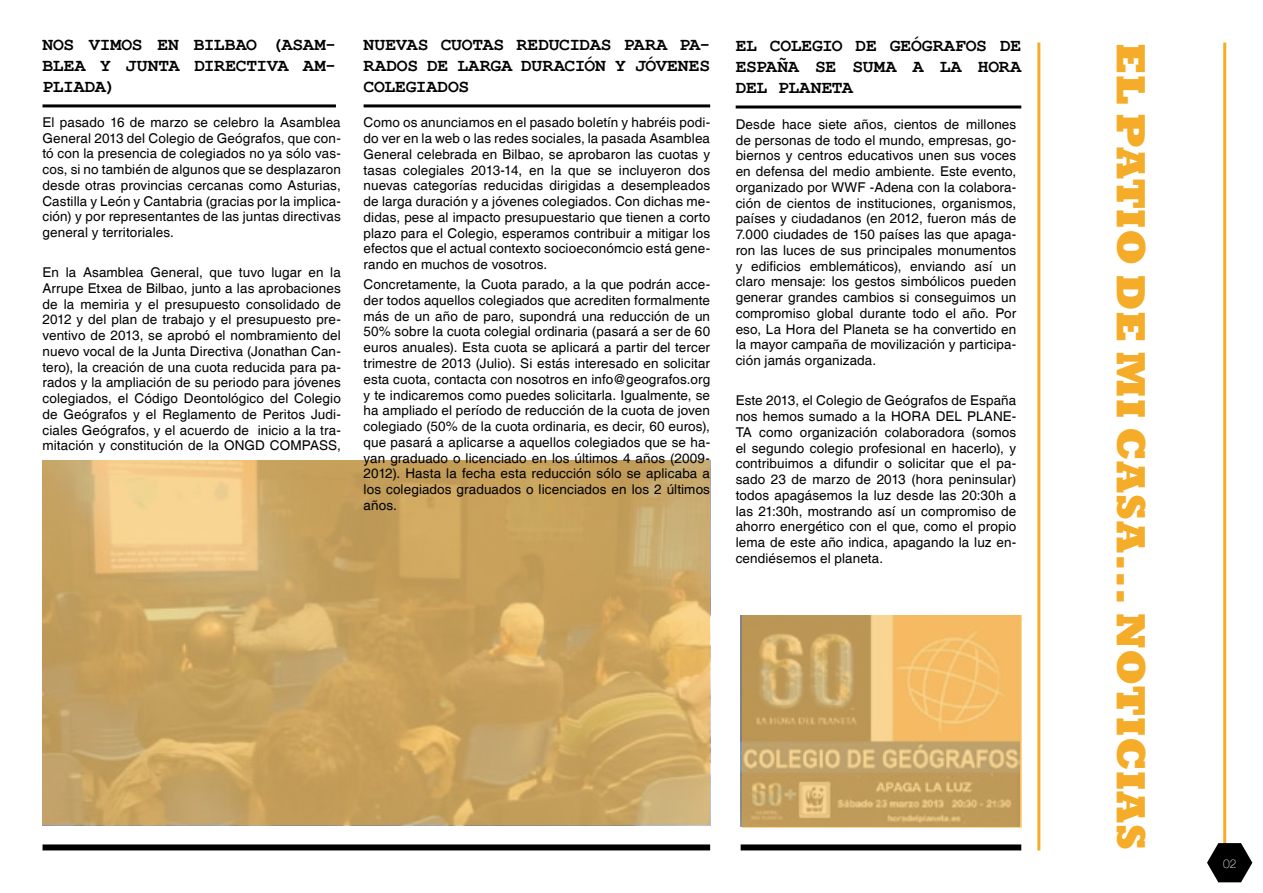
<style>
.page{position:relative;width:1263px;height:893px;background:#fff}
.page>*{position:absolute;margin:0;border:0;box-sizing:border-box;transform-origin:0 0}
.t1{font:800 42px "Rockwell";letter-spacing:.01em;color:#f5ac28}
.t2{font:700 18px/21px "Courier New";letter-spacing:-.015em;color:#000;text-align:justify}
.t3{font:13.5px/15.8px "Helvetica";letter-spacing:.01em;color:#000;text-align:justify}
.t4{font:100 12px "Helve Nue";color:#fff}
</style>
<div class="page">
<hr style="left:1223px;top:43px;width:3px;height:807px;background:#f5ac28">
<hr style="left:1037px;top:43px;width:3px;height:807px;background:#f5ac28">
<div style="left:741px;top:844px;width:280px;height:6px;background:#000"></div>
<div style="left:43px;top:844px;width:667px;height:6px;background:#000"></div>
<svg style="left:1207px;top:843px;width:45px;height:39px"></svg>
<hr style="left:736px;top:105px;width:285px;height:3px;background:#000">
<hr style="left:43px;top:104px;width:293px;height:3px;background:#000">
<hr style="left:364px;top:104px;width:346px;height:3px;background:#000">
<svg style="left:43px;top:460px;width:667px;height:364px;background:#cca764"></svg>
<svg style="left:742px;top:615px;width:279px;height:212px;background:#d5ac67"></svg>
<h2 class="t2" style="left:43px;top:33px;width:22px">NOS</h2>
<h2 class="t2" style="left:89px;top:33px;width:12px">VIMOS</h2>
<h2 class="t2" style="left:157px;top:33px;width:12px">EN</h2>
<h2 class="t2" style="left:194px;top:33px;width:22px">BILBAO</h2>
<h2 class="t2" style="left:272px;top:33px;width:66px">(ASAM-</h2>
<h2 class="t2" style="left:43px;top:54px;width:12px">BLEA</h2>
<h2 class="t2" style="left:100px;top:54px;width:49px">Y JUNTA</h2>
<h2 class="t2" style="left:194px;top:54px;width:22px">DIRECTIVA</h2>
<h2 class="t2" style="left:303px;top:54px;width:34px">AM-</h2>
<h2 class="t2" style="left:43px;top:75px;width:12px">PLIADA</h2>
<h2 class="t2" style="left:105px;top:75px;width:12px">)</h2>
<p class="t3" style="left:43px;top:115px;width:300px">El pasado 16 de marzo se celebro la Asamblea General 2013 del Colegio de Geógrafos, que con&shy;tó con la presencia de colegiados no ya sólo vas&shy;cos, si no también de algunos que se desplazaron desde otras provincias cercanas como Asturias, Castilla y León y Cantabria (gracias por la implica&shy;ción) y por representantes de las juntas directivas general y territoriales.</p>
<p class="t3" style="left:43px;top:265px;width:300px">En la Asamblea General, que tuvo lugar en la Arrupe Etxea de Bilbao, junto a las aprobaciones de la memiria y el presupuesto consolidado de 2012 y del plan de trabajo y el presupuesto pre&shy;ventivo de 2013, se aprobó el nombramiento del nuevo vocal de la Junta Directiva (Jonathan Can&shy;tero), la creación de una cuota reducida para pa&shy;rados y la ampliación de su periodo para jóvenes colegiados, el Código Deontológico del Colegio de Geógrafos y el Reglamento de Peritos Judi&shy;ciales Geógrafos, y el acuerdo de inicio a la tra&shy;mitación y constitución de la ONGD COMPASS,</p>
<h2 class="t2" style="left:364px;top:33px;width:348px">NUEVAS CUOTAS REDUCIDAS PARA PA-RADOS DE LARGA DURACIÓN Y JÓVENES COLEGIADOS</h2>
<p class="t3" style="left:364px;top:115px;width:348px">Como os anunciamos en el pasado boletín y habréis podi&shy;do ver en la web o las redes sociales, la pasada Asamblea General celebrada en Bilbao, se aprobaron las cuotas y tasas colegiales 2013-14, en la que se incluyeron dos nuevas categorías reducidas dirigidas a desempleados de larga duración y a jóvenes colegiados. Con dichas me&shy;didas, pese al impacto presupuestario que tienen a corto plazo para el Colegio, esperamos contribuir a mitigar los efectos que el actual contexto socioeconómcio está gene&shy;rando en muchos de vosotros.</p>
<p class="t3" style="left:364px;top:277px;width:348px">Concretamente, la Cuota parado, a la que podrán acce&shy;der todos aquellos colegiados que acrediten formalmente más de un año de paro, supondrá una reducción de un 50% sobre la cuota colegial ordinaria (pasará a ser de 60 euros anuales). Esta cuota se aplicará a partir del tercer trimestre de 2013 (Julio). Si estás interesado en solicitar esta cuota, contacta con nosotros en info@geografos.org y te indicaremos como puedes solicitarla. Igualmente, se ha ampliado el período de reducción de la cuota de joven colegiado (50% de la cuota ordinaria, es decir, 60 euros), que pasará a aplicarse a aquellos colegiados que se ha&shy;yan graduado o licenciado en los últimos 4 años (2009- 2012). Hasta la fecha esta reducción sólo se aplicaba a los colegiados graduados o licenciados en los 2 últimos años.</p>
<h2 class="t2" style="left:736px;top:34px;width:287px">EL COLEGIO DE GEÓGRAFOS DE ESPAÑA SE SUMA A LA HORA DEL PLANETA</h2>
<p class="t3" style="left:736px;top:117px;width:282px">Desde hace siete años, cientos de millones de personas de todo el mundo, empresas, go&shy;biernos y centros educativos unen sus voces en defensa del medio ambiente. Este evento, organizado por WWF -Adena con la colabora&shy;ción de cientos de instituciones, organismos, países y ciudadanos (en 2012, fueron más de 7.000 ciudades de 150 países las que apaga&shy;ron las luces de sus principales monumentos y edificios emblemáticos), enviando así un claro mensaje: los gestos simbólicos pueden generar grandes cambios si conseguimos un compromiso global durante todo el año. Por eso, La Hora del Planeta se ha convertido en la mayor campaña de movilización y participa&shy;ción jamás organizada.</p>
<p class="t3" style="left:736px;top:393px;width:282px">Este 2013, el Colegio de Geógrafos de España nos hemos sumado a la HORA DEL PLANE-TA como organización colaboradora (somos el segundo colegio profesional en hacerlo), y contribuimos a difundir o solicitar que el pa&shy;sado 23 de marzo de 2013 (hora peninsular) todos apagásemos la luz desde las 20:30h a las 21:30h, mostrando así un compromiso de ahorro energético con el que, como el propio lema de este año indica, apagando la luz en&shy;cendiésemos el planeta.</p>
<h1 class="t1" style="left:1155px;top:43px;width:806px;rotate:90deg">EL PATIO DE MI CASA... noticias</h1>
<p class="t4" style="left:1223px;top:856px;width:15px">02</p>
</div>
